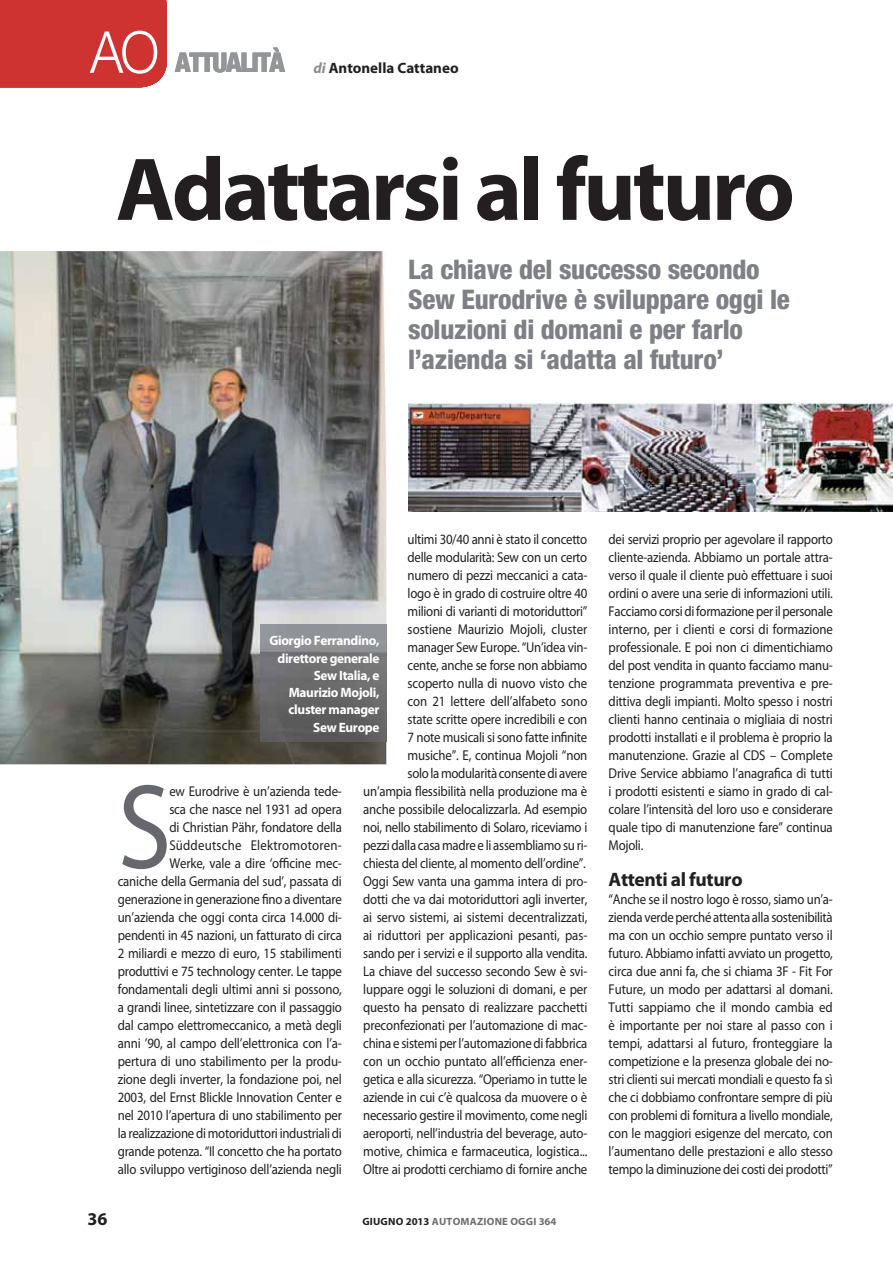
<style>
.page{position:relative;width:893px;height:1267px;background:#fff}
.page>*{position:absolute;margin:0;border:0;box-sizing:border-box;transform-origin:0 0}
.t1{font:121.05px "Myriad Pro";color:#65696e;scale:.9 1}
.t2{font:700 90px "Myriad Pro";letter-spacing:-.035em;color:#231f20}
.t3{font:800 condensed 27px/30px "Helvetica Neue LT";letter-spacing:-.01em;color:#7d8085}
.t4{font:700 19.5px "Myriad Pro";letter-spacing:-.02em;color:#231f20}
.t5{font:700 18px "Myriad Pro";color:#231f20}
.t6{font:700 15px "Myriad Pro";color:#231f20}
.t7{font:14.25px/18px "Myriad Pro";letter-spacing:-.015em;color:#231f20;text-align:right;scale:.9 1}
.t8{font:700 13.5px/17.2px "Myriad Pro";letter-spacing:-.025em;color:#fff;text-align:right}
.t9{font:700 10.5px "Myriad Pro";letter-spacing:.02em;color:#6d6e70}
.s1{font-family:"Helvetica Neue LT";font-weight:300;font-size:57.9px;color:#fff}
.s2{font-family:"Helvetica Neue LT";font-weight:800;font-stretch:condensed;font-size:27px;color:#939598}
.s3{font-style:italic;color:#8a8d91}
.s4{color:#231f20}
</style>
<div class="page">
<div style="left:0;top:0;width:167px;height:87px;background:#ce3331"></div>
<img style="left:0;top:251px;width:386px;height:513px">
<img style="left:408px;top:403px;width:484px;height:108px">
<img style="left:260px;top:624px;width:126px;height:117px">
<p class="t6" style="left:90px;top:62px;width:370px"><span class="s1">AO</span> <span class="s2">ATTUALITÀ</span> <span class="s3">di</span> Antonella Cattaneo</p>
<h2 class="t2" style="left:116px;top:156px;width:680px">Adattarsi al futuro</h2>
<h3 class="t3" style="left:408px;top:257px;width:383px">La chiave del successo secondo<br>Sew Eurodrive è sviluppare oggi le soluzioni di domani e per farlo l’azienda si ‘adatta al futuro’</h3>
<p class="t7" style="left:363px;top:531px;width:250px">ultimi 30/40 anni è stato il concetto<br>delle modularità: Sew con un certo numero di pezzi meccanici a cata-<br>logo è in grado di costruire oltre 40<br>milioni di varianti di motoriduttori” sostiene Maurizio Mojoli, cluster manager Sew Europe. “Un’idea vin-<br>cente, anche se forse non abbiamo scoperto nulla di nuovo visto che<br>con 21 lettere dell’alfabeto sono<br>state scritte opere incredibili e con<br>7 note musicali si sono fatte infinite musiche”. E, continua Mojoli “non<br>solo la modularità consente di avere un’ampia flessibilità nella produzione ma è anche possibile delocalizzarla. Ad esempio noi, nello stabilimento di Solaro, riceviamo i pezzi dalla casa madre e li assembliamo su ri&shy;chiesta del cliente, al momento dell’ordine”.<br>Oggi Sew vanta una gamma intera di pro&shy;dotti che va dai motoriduttori agli inverter, ai servo sistemi, ai sistemi decentralizzati, ai riduttori per applicazioni pesanti, pas&shy;sando per i servizi e il supporto alla vendita.<br>La chiave del successo secondo Sew è svi&shy;luppare oggi le soluzioni di domani, e per questo ha pensato di realizzare pacchetti preconfezionati per l’automazione di mac&shy;china e sistemi per l’automazione di fabbrica con un occhio puntato all’efficienza ener&shy;getica e alla sicurezza. “Operiamo in tutte le aziende in cui c’è qualcosa da muovere o è necessario gestire il movimento, come negli aeroporti, nell’industria del beverage, auto&shy;motive, chimica e farmaceutica, logistica...<br>Oltre ai prodotti cerchiamo di fornire anche</p>
<p class="t7" style="left:608px;top:531px;width:250px;text-align:justify">dei servizi proprio per agevolare il rapporto cliente-azienda. Abbiamo un portale attra&shy;verso il quale il cliente può effettuare i suoi ordini o avere una serie di informazioni utili.<br>Facciamo corsi di formazione per il personale interno, per i clienti e corsi di formazione professionale. E poi non ci dimentichiamo del post vendita in quanto facciamo manu&shy;tenzione programmata preventiva e pre&shy;dittiva degli impianti. Molto spesso i nostri clienti hanno centinaia o migliaia di nostri prodotti installati e il problema è proprio la manutenzione. Grazie al CDS – Complete Drive Service abbiamo l’anagrafica di tutti i prodotti esistenti e siamo in grado di cal&shy;colare l’intensità del loro uso e considerare quale tipo di manutenzione fare” continua Mojoli.</p>
<p class="t8" style="left:269px;top:633px;width:112px">Giorgio Ferrandino, direttore generale<br>Sew Italia, e<br>Maurizio Mojoli, cluster manager<br>Sew Europe</p>
<h1 class="t1" style="left:118px;top:781px;width:61px">S</h1>
<p class="t7" style="left:118px;top:783px;width:250px">ew Eurodrive è un’azienda tede-<br>sca che nasce nel 1931 ad opera<br>di Christian Pähr, fondatore della Süddeutsche Elektromotoren-<br>Werke, vale a dire ‘officine mec-<br>caniche della Germania del sud’, passata di generazione in generazione fino a diventare un’azienda che oggi conta circa 14.000 di&shy;pendenti in 45 nazioni, un fatturato di circa 2 miliardi e mezzo di euro, 15 stabilimenti produttivi e 75 technology center. Le tappe fondamentali degli ultimi anni si possono, a grandi linee, sintetizzare con il passaggio dal campo elettromeccanico, a metà degli anni ’90, al campo dell’elettronica con l’a&shy;pertura di uno stabilimento per la produ&shy;zione degli inverter, la fondazione poi, nel 2003, del Ernst Blickle Innovation Center e nel 2010 l’apertura di uno stabilimento per la realizzazione di motoriduttori industriali di grande potenza. “Il concetto che ha portato allo sviluppo vertiginoso dell’azienda negli</p>
<h3 class="t4" style="left:608px;top:872px;width:135px">Attenti al futuro</h3>
<p class="t7" style="left:608px;top:891px;width:250px;text-align:justify">“Anche se il nostro logo è rosso, siamo un’a&shy;zienda verde perché attenta alla sostenibilità ma con un occhio sempre puntato verso il futuro. Abbiamo infatti avviato un progetto, circa due anni fa, che si chiama 3F - Fit For Future, un modo per adattarsi al domani.<br>Tutti sappiamo che il mondo cambia ed è importante per noi stare al passo con i tempi, adattarsi al futuro, fronteggiare la competizione e la presenza globale dei no&shy;stri clienti sui mercati mondiali e questo fa sì che ci dobbiamo confrontare sempre di più con problemi di fornitura a livello mondiale, con le maggiori esigenze del mercato, con l’aumentano delle prestazioni e allo stesso tempo la diminuzione dei costi dei prodotti”</p>
<p class="t5" style="left:87px;top:1212px;width:21px">36</p>
<p class="t9" style="left:362px;top:1217px;width:196px"><span class="s4">GIUGNO 2013</span> AUTOMAZIONE OGGI 364</p>
</div>
